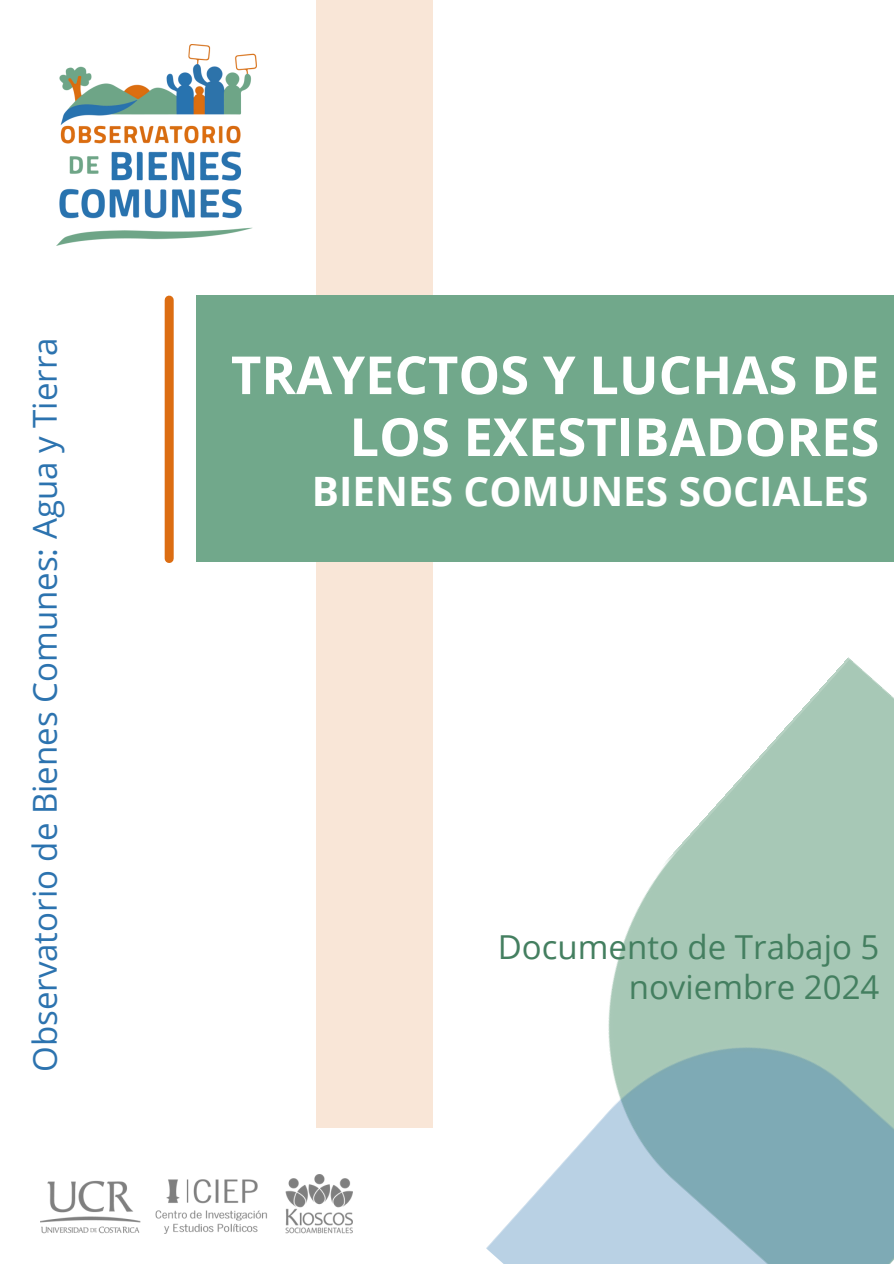
<style>
.page{position:relative;width:894px;height:1264px;background:#fff}
.page>*{position:absolute;margin:0;border:0;box-sizing:border-box;transform-origin:0 0}
.t1{font:700 52.5px/61.8px "Open Sans";color:#fff;text-align:right}
.t2{font:700 40.5px "Open Sans";color:#fff}
.t3{font:33px "Open Sans";color:#2c73af}
.t4{font:33px "Open Sans";color:#447f60}
</style>
<div class="page">
<div style="left:165px;top:300px;width:9px;height:258px;background:#dc6d12"></div>
<img style="left:56px;top:44px;width:200px;height:202px">
<div style="left:316px;top:0;width:116px;height:1126px;background:#f9e6d7"></div>
<img style="left:393px;top:657px;width:500px;height:606px">
<div style="left:196px;top:295px;width:697px;height:267px;background:#71a88b"></div>
<img style="left:40px;top:1174px;width:312px;height:59px">
<p class="t3" style="left:21px;top:1072px;width:736px;rotate:-90deg">Observatorio de Bienes Comunes: Agua y Tierra</p>
<p class="t1" style="left:231px;top:343px;width:649px">TRAYECTOS Y LUCHAS DE<br>LOS EXESTIBADORES</p>
<p class="t2" style="left:312px;top:462px;width:558px">BIENES COMUNES SOCIALES</p>
<p class="t4" style="left:497px;top:924px;width:383px">Documento de Trabajo 5</p>
<h1 class="t4" style="left:628px;top:963px;width:252px">noviembre 2024</h1>
</div>
